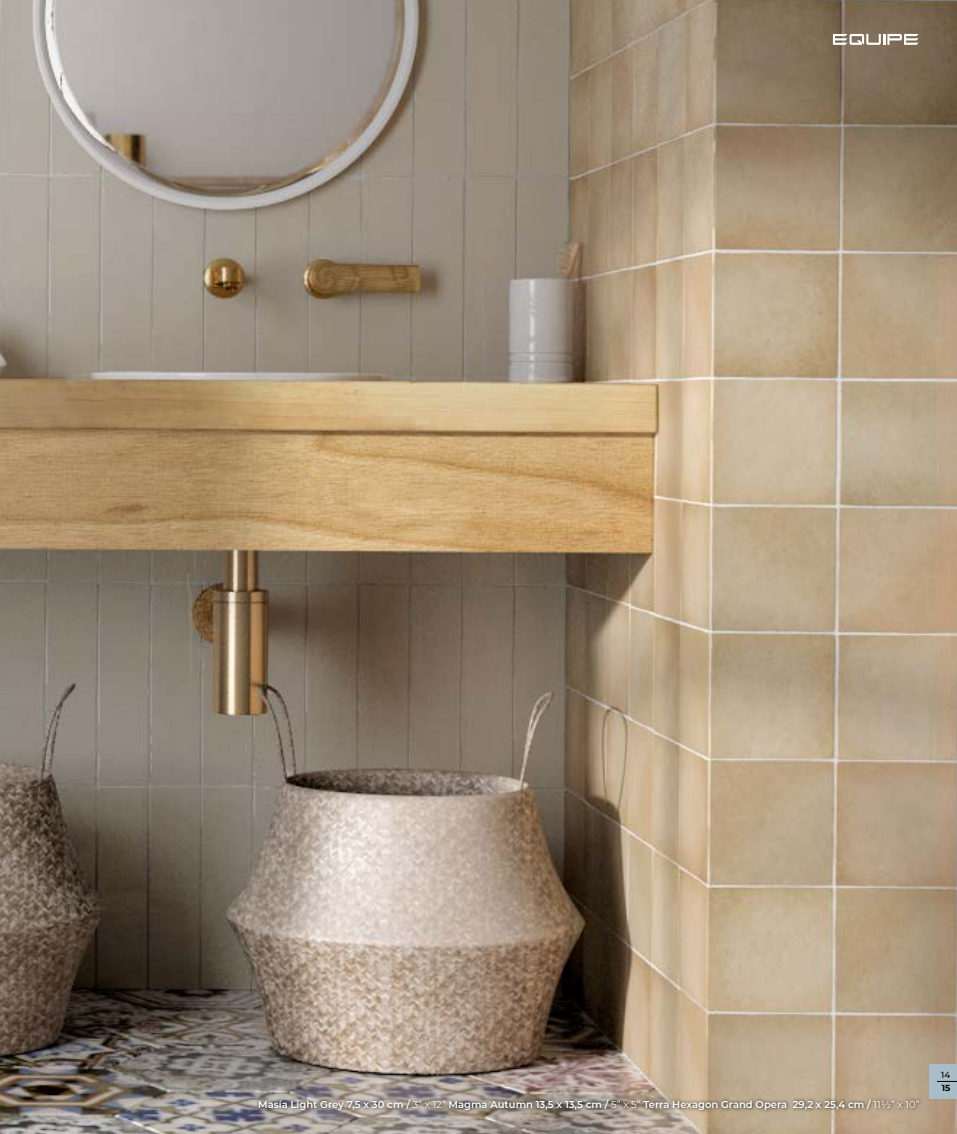
<style>
.page{position:relative;width:957px;height:1134px;background:#fff}
.page>*{position:absolute;margin:0;border:0;box-sizing:border-box;transform-origin:0 0}
.t1{font:600 10px "Montserrat";color:#fff}
.t2{font:10px "Montserrat";color:#fff}
.t3{font:700 8.75px "Montserrat";color:#000}
.t4{font:500 8.75px "Montserrat";color:#000}
.s1{font-weight:400}
</style>
<div class="page">
<img style="left:0;top:0;width:957px;height:1134px">
<div style="left:255px;top:1096px;width:668px;height:17px;background:#000;opacity:.85"></div>
<div style="left:929px;top:1064px;width:28px;height:34px;background:#a8bdc7"></div>
<svg style="left:937px;top:1081px;width:20px;height:1px"></svg>
<svg style="left:833px;top:34px;width:85px;height:11px"></svg>
<p class="t1" style="left:258px;top:1097px;width:634px">Masía Light Grey 7,5 x 30 cm / <span class="s1">3” x 12”</span> Magma Autumn 13,5 x 13,5 cm / <span class="s1">5” x 5”</span> Terra Hexagon Grand Opera 29,2 x 25,4 cm / <span class="s1">111/2</span></p>
<p class="t1" style="left:751px;top:1097px;width:170px">Masía Cream 7,5 x 30 cm / <span class="s1">3” x 12”</span></p>
<p class="t2" style="left:909px;top:1098px;width:8px">0</p>
<p class="t4" style="left:941px;top:1068px;width:11px">14</p>
<p class="t3" style="left:941px;top:1082px;width:10px">15</p>
</div>
